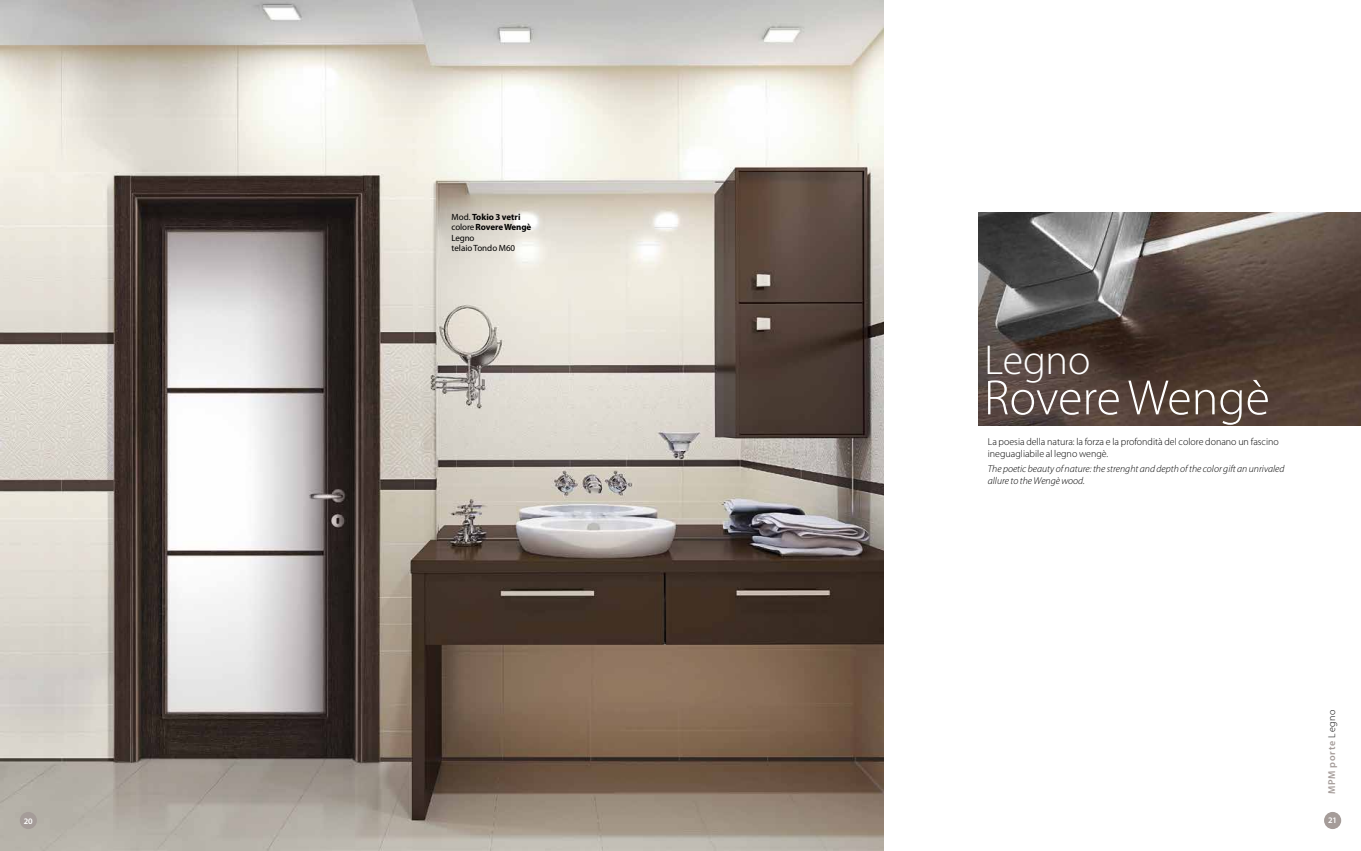
<style>
.page{position:relative;width:1361px;height:851px;background:#fff}
.page>*{position:absolute;margin:0;border:0;box-sizing:border-box;transform-origin:0 0}
.t1{font:300 50px "Myriad Pro";color:#fff}
.t2{font:300 42px "Myriad Pro";letter-spacing:-.005em;color:#fff}
.t3{font:300 10px/12px "Myriad Pro";color:#000}
.t4{font:italic 300 10px/12px "Myriad Pro";color:#000}
.t5{font:600 10px "Myriad Pro";letter-spacing:.075em;color:#a59c99}
.t6{font:9px/10.5px "Myriad Pro";color:#000}
.t7{font:600 8.5px "Myriad Pro";color:#fff}
.s1{font-weight:700}
.s2{font-weight:300;color:#000}
</style>
<div class="page">
<img style="left:0;top:0;width:883px;height:850px">
<img style="left:978px;top:213px;width:383px;height:212px">
<div style="left:20px;top:811px;width:17px;height:17px;background:#a59c99;border-radius:50%"></div>
<div style="left:1324px;top:811px;width:17px;height:17px;background:#a59c99;border-radius:50%"></div>
<p class="t6" style="left:451px;top:211px;width:81px">Mod. <span class="s1">Tokio 3 vetri </span>colore <span class="s1">Rovere Wengè<br></span>Legno<br>telaio Tondo M60</p>
<h2 class="t2" style="left:984px;top:337px;width:107px">Legno</h2>
<h1 class="t1" style="left:984px;top:370px;width:287px">Rovere Wengè</h1>
<p class="t3" style="left:988px;top:436px;width:292px">La poesia della natura: la forza e la profondità del colore donano un fascino ineguagliabile al legno wengè.</p>
<p class="t4" style="left:988px;top:463px;width:298px">The poetic beauty of nature: the strenght and depth of the color gift an unrivaled allure to the Wengè wood.</p>
<p class="t5" style="left:1326px;top:794px;width:86px;rotate:-90deg">MPM porte <span class="s2">Legno</span></p>
<p class="t7" style="left:24px;top:816px;width:10px">20</p>
<p class="t7" style="left:1328px;top:815px;width:10px">21</p>
</div>
